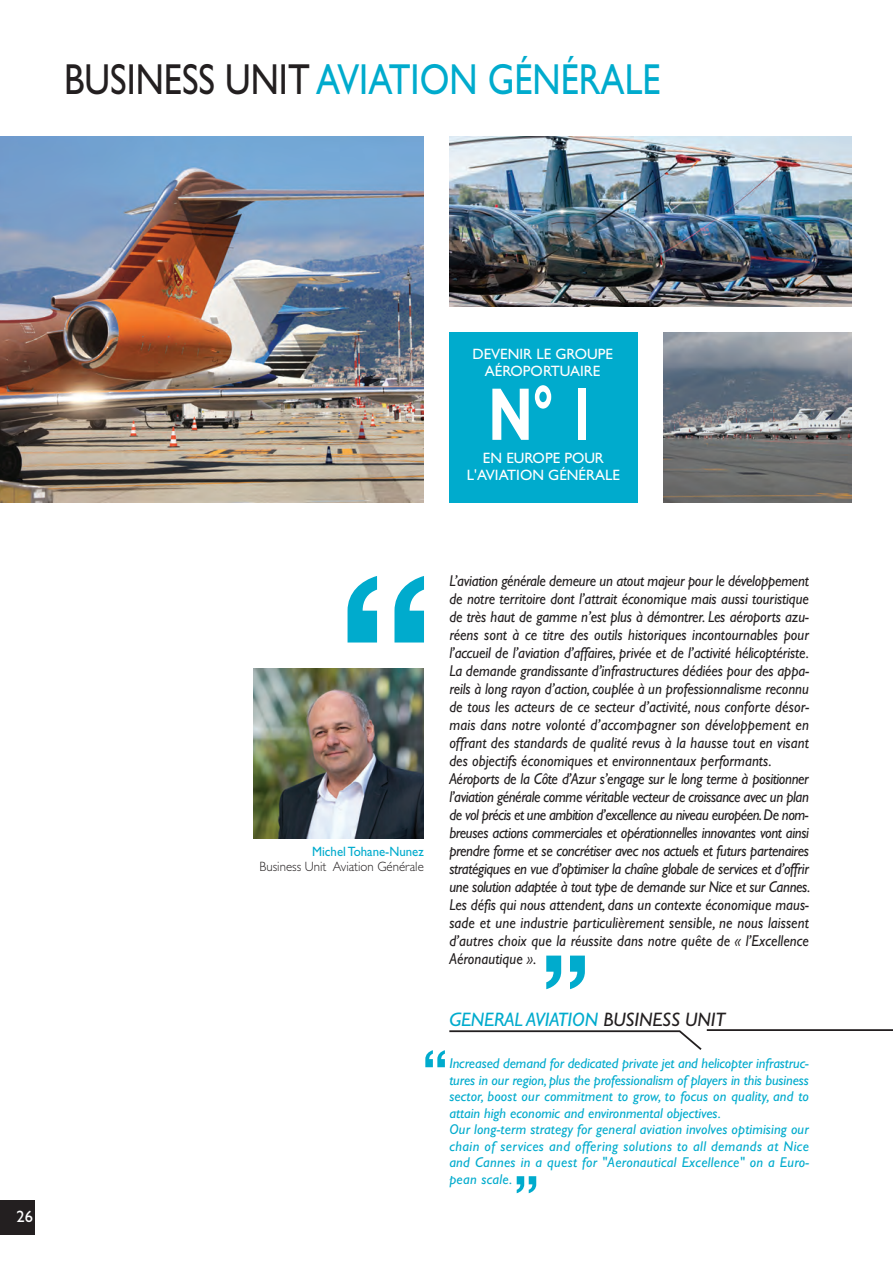
<style>
.page{position:relative;width:893px;height:1262px;background:#fff}
.page>*{position:absolute;margin:0;border:0;box-sizing:border-box;transform-origin:0 0}
.t1{font:500 235.8px "Helvetica Neue LT Std";color:#00abcd}
.t2{font:500 119.1px "Helvetica Neue LT Std";color:#00abcd}
.t3{font:700 75px "Gill Sans";color:#fff;scale:.7 1}
.t4{font:500 60.3px "Helvetica Neue LT Std";color:#00abcd}
.t5{font:43.5px "Gill Sans Std";color:#00abcd;scale:.83 1}
.t6{font:italic 19.5px "Gill Sans Std";letter-spacing:-.005em;color:#00abcd}
.t7{font:16.5px "Gill Sans Std";color:#fff}
.t8{font:italic 15.75px/18px "Gill Sans Std";letter-spacing:-.005em;color:#231f20;scale:.93 1}
.t9{font:15px/16.5px "Gill Sans Std";color:#fff;text-align:center}
.t10{font:italic 14.25px/16.5px "Gill Sans Std";letter-spacing:.01em;color:#00abcd}
.t11{font:300 13.5px "Gill Sans Std";color:#231f20;scale:.95 1}
.t12{font:13.5px "Gill Sans Std";color:#00abcd;scale:.95 1}
.s1{color:#231f20}
</style>
<div class="page">
<div style="left:0;top:1199px;width:34px;height:34px;background:#231f20"></div>
<hr style="left:706px;top:1028px;width:186px;height:2px;background:#231f20">
<svg style="left:449px;top:1030px;width:253px;height:20px"></svg>
<img style="left:0;top:136px;width:423px;height:366px">
<div style="left:449px;top:332px;width:188px;height:170px;background:#00abcd"></div>
<img style="left:663px;top:332px;width:188px;height:170px">
<img style="left:449px;top:136px;width:402px;height:171px">
<img style="left:253px;top:668px;width:170px;height:170px">
<h3 class="t5" style="left:64px;top:64px;width:719px"><span class="s1">BUSINESS UNIT</span> AVIATION GÉNÉRALE</h3>
<p class="t7" style="left:17px;top:1210px;width:18px">26</p>
<p class="t9" style="left:472px;top:347px;width:142px">DEVENIR LE GROUPE<br>AÉROPORTUAIRE</p>
<h3 class="t3" style="left:488px;top:388px;width:157px">N° 1</h3>
<p class="t9" style="left:467px;top:451px;width:155px">EN EUROPE POUR<br>L'AVIATION GÉNÉRALE</p>
<h1 class="t1" style="left:333px;top:525px;width:106px">“</h1>
<p class="t12" style="left:312px;top:846px;width:119px">Michel Tohane-Nunez</p>
<p class="t11" style="left:259px;top:861px;width:174px">Business Unit Aviation Générale</p>
<p class="t8" style="left:449px;top:573px;width:389px">L’aviation générale demeure un atout majeur pour le développement de notre territoire dont l’attrait économique mais aussi touristique de très haut de gamme n’est plus à démontrer. Les aéroports azu&shy;réens sont à ce titre des outils historiques incontournables pour l’accueil de l’aviation d’affaires, privée et de l’activité hélicoptériste.<br>La demande grandissante d’infrastructures dédiées pour des appa&shy;reils à long rayon d’action, couplée à un professionnalisme reconnu de tous les acteurs de ce secteur d’activité, nous conforte désor&shy;mais dans notre volonté d’accompagner son développement en offrant des standards de qualité revus à la hausse tout en visant des objectifs économiques et environnentaux performants.<br>Aéroports de la Côte d’Azur s’engage sur le long terme à positionner l’aviation générale comme véritable vecteur de croissance avec un plan de vol précis et une ambition d’excellence au niveau européen. De nom&shy;breuses actions commerciales et opérationnelles innovantes vont ainsi prendre forme et se concrétiser avec nos actuels et futurs partenaires stratégiques en vue d’optimiser la chaîne globale de services et d’offrir une solution adaptée à tout type de demande sur Nice et sur Cannes.<br>Les défis qui nous attendent, dans un contexte économique maus&shy;sade et une industrie particulièrement sensible, ne nous laissent d’autres choix que la réussite dans notre quête de « l’Excellence Aéronautique ».</p>
<h2 class="t2" style="left:592px;top:1014px;width:54px;rotate:-180deg">“</h2>
<p class="t6" style="left:449px;top:1012px;width:277px">GENERAL AVIATION <span class="s1">BUSINESS UNIT</span></p>
<p class="t10" style="left:449px;top:1056px;width:361px">Increased demand for dedicated private jet and helicopter infrastruc&shy;tures in our region, plus the professionalism of players in this business sector, boost our commitment to grow, to focus on quality, and to attain high economic and environmental objectives.<br>Our long-term strategy for general aviation involves optimising our chain of services and offering solutions to all demands at Nice and Cannes in a quest for "Aeronautical Excellence" on a Euro&shy;pean scale.</p>
<h3 class="t4" style="left:421px;top:1036px;width:28px">“</h3>
<h3 class="t4" style="left:539px;top:1205px;width:28px;rotate:-180deg">“</h3>
</div>
